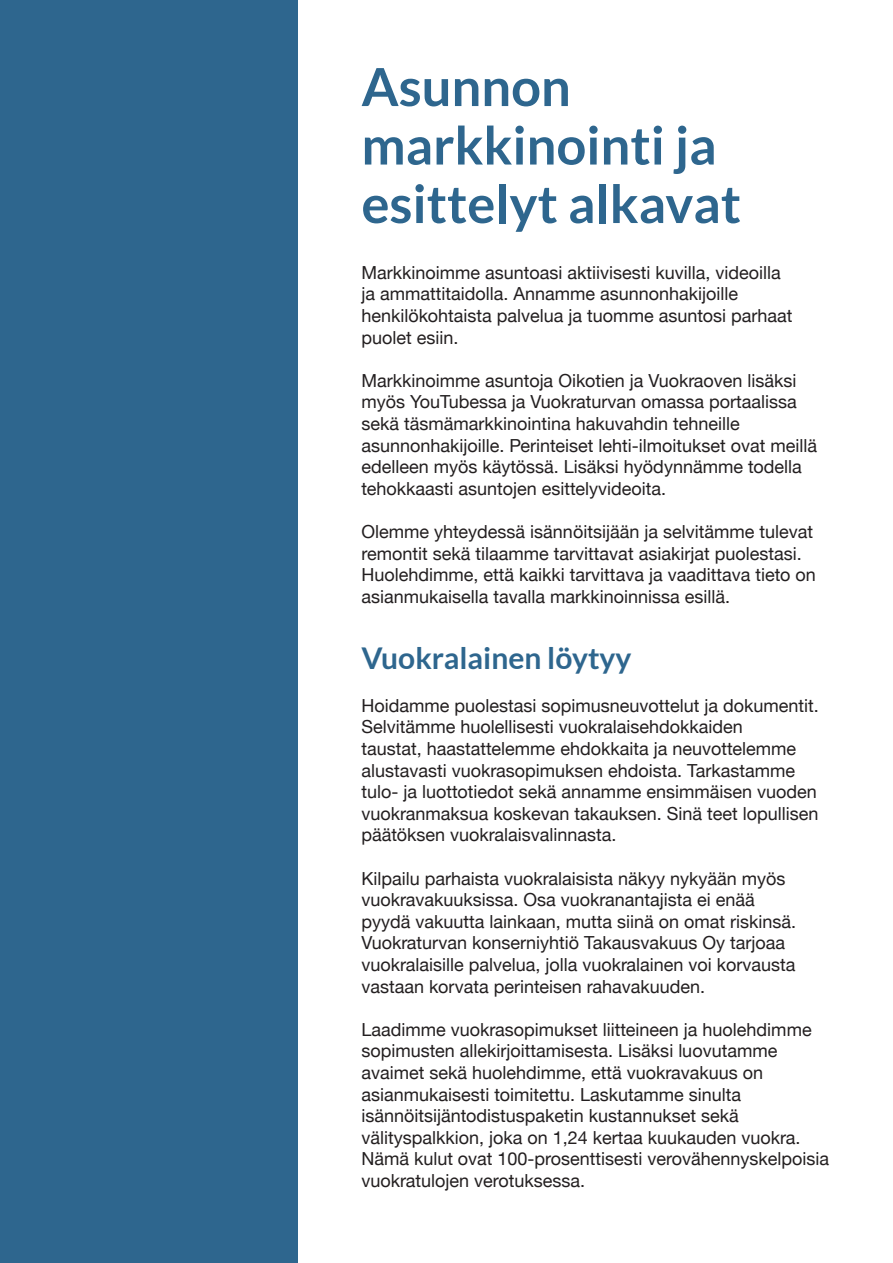
<style>
.page{position:relative;width:893px;height:1263px;background:#fff}
.page>*{position:absolute;margin:0;border:0;box-sizing:border-box;transform-origin:0 0}
.t1{font:700 52.5px/58.5px "Lato";color:#2e668e}
.t2{font:700 30px "Lato";color:#2e668e}
.t3{font:18px/21.6px "Helvetica Neue LTW1 G";color:#231f20}
</style>
<div class="page">
<div style="left:0;top:0;width:298px;height:1263px;background:#2e668e"></div>
<h1 class="t1" style="left:361px;top:57px;width:381px">Asunnon markkinointi ja esittelyt alkavat</h1>
<p class="t3" style="left:361px;top:261px;width:433px">Markkinoimme asuntoasi aktiivisesti kuvilla, videoilla ja ammattitaidolla. Annamme asunnonhakijoille henkilökohtaista palvelua ja tuomme asuntosi parhaat puolet esiin.</p>
<p class="t3" style="left:361px;top:369px;width:457px">Markkinoimme asuntoja Oikotien ja Vuokraoven lisäksi myös YouTubessa ja Vuokraturvan omassa portaalissa sekä täsmämarkkinointina hakuvahdin tehneille asunnonhakijoille. Perinteiset lehti-ilmoitukset ovat meillä edelleen myös käytössä. Lisäksi hyödynnämme todella tehokkaasti asuntojen esittelyvideoita.</p>
<p class="t3" style="left:361px;top:521px;width:456px">Olemme yhteydessä isännöitsijään ja selvitämme tulevat remontit sekä tilaamme tarvittavat asiakirjat puolestasi.<br>Huolehdimme, että kaikki tarvittava ja vaadittava tieto on asianmukaisella tavalla markkinoinnissa esillä.</p>
<h2 class="t2" style="left:361px;top:641px;width:272px">Vuokralainen löytyy</h2>
<p class="t3" style="left:361px;top:694px;width:459px">Hoidamme puolestasi sopimusneuvottelut ja dokumentit.<br>Selvitämme huolellisesti vuokralaisehdokkaiden<br>taustat, haastattelemme ehdokkaita ja neuvottelemme alustavasti vuokrasopimuksen ehdoista. Tarkastamme tulo- ja luottotiedot sekä annamme ensimmäisen vuoden vuokranmaksua koskevan takauksen. Sinä teet lopullisen päätöksen vuokralaisvalinnasta.</p>
<p class="t3" style="left:361px;top:867px;width:436px">Kilpailu parhaista vuokralaisista näkyy nykyään myös vuokravakuuksissa. Osa vuokranantajista ei enää pyydä vakuutta lainkaan, mutta siinä on omat riskinsä.<br>Vuokraturvan konserniyhtiö Takausvakuus Oy tarjoaa vuokralaisille palvelua, jolla vuokralainen voi korvausta vastaan korvata perinteisen rahavakuuden.</p>
<p class="t3" style="left:361px;top:1018px;width:469px">Laadimme vuokrasopimukset liitteineen ja huolehdimme sopimusten allekirjoittamisesta. Lisäksi luovutamme avaimet sekä huolehdimme, että vuokravakuus on asianmukaisesti toimitettu. Laskutamme sinulta isännöitsijäntodistuspaketin kustannukset sekä välityspalkkion, joka on 1,24 kertaa kuukauden vuokra.<br>Nämä kulut ovat 100-prosenttisesti verovähennyskelpoisia vuokratulojen verotuksessa.</p>
</div>
